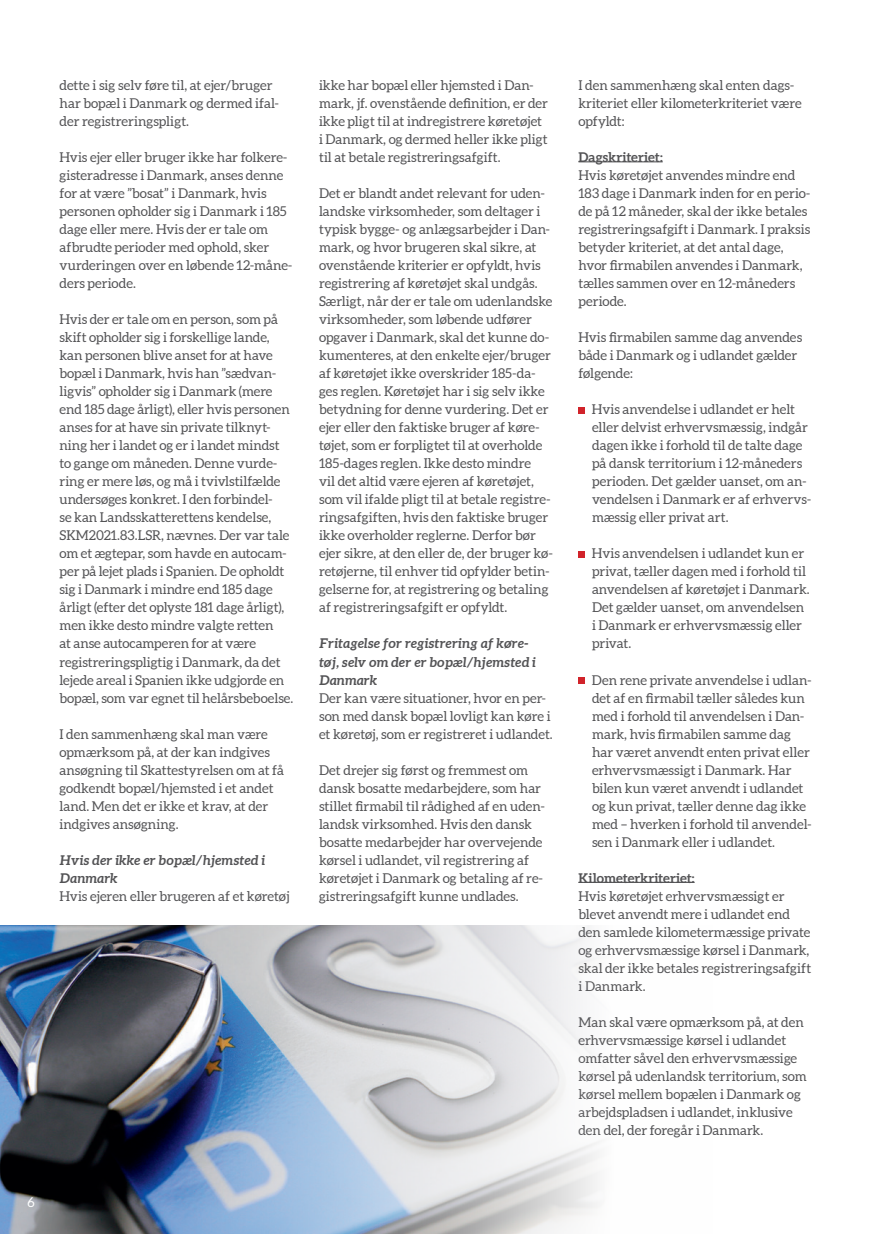
<style>
.page{position:relative;width:872px;height:1234px;background:#fff}
.page>*{position:absolute;margin:0;border:0;box-sizing:border-box;transform-origin:0 0}
.Brødtekst_9_12{font:13.5px/18px "Aleo";color:#535355}
.Brødtekst_9_12-2{font:italic 700 13.5px/18px "Aleo";letter-spacing:.005em;color:#535355}
.Punktopstilling_brød{font:13.5px "Aleo";color:#fff}
.s1{font-weight:400;font-style:normal}
.s2{font-weight:700;font-style:italic}
.s3{font-weight:700}
</style>
<div class="page">
<hr style="left:578px;top:161px;width:84px;height:1px;background:#535355">
<hr style="left:578px;top:881px;width:116px;height:1px;background:#535355">
<svg style="left:578px;top:407px;width:6px;height:6px"></svg>
<svg style="left:578px;top:551px;width:6px;height:6px"></svg>
<svg style="left:578px;top:677px;width:6px;height:6px"></svg>
<img style="left:0;top:925px;width:599px;height:308px">
<p class="Brødtekst_9_12" style="left:60px;top:77px;width:221px">dette i sig selv føre til, at ejer/bruger har bopæl i Danmark og dermed ifal&shy;der registreringspligt.</p>
<p class="Brødtekst_9_12" style="left:60px;top:149px;width:234px">Hvis ejer eller bruger ikke har folkere&shy;gisteradresse i Danmark, anses denne for at være ”bosat” i Danmark, hvis personen opholder sig i Danmark i 185 dage eller mere. Hvis der er tale om afbrudte perioder med ophold, sker vurderingen over en løbende 12-måne&shy;ders periode.</p>
<p class="Brødtekst_9_12" style="left:60px;top:311px;width:235px">Hvis der er tale om en person, som på skift opholder sig i forskellige lande, kan personen blive anset for at have bopæl i Danmark, hvis han ”sædvan&shy;ligvis” opholder sig i Danmark (mere end 185 dage årligt), eller hvis personen anses for at have sin private tilknyt&shy;ning her i landet og er i landet mindst to gange om måneden. Denne vurde&shy;ring er mere løs, og må i tvivlstilfælde undersøges konkret. I den forbindel-<br>se kan Landsskatterettens kendelse, SKM2021.83.LSR, nævnes. Der var tale om et ægtepar, som havde en autocam&shy;per på lejet plads i Spanien. De opholdt sig i Danmark i mindre end 185 dage årligt (efter det oplyste 181 dage årligt), men ikke desto mindre valgte retten<br>at anse autocamperen for at være registreringspligtig i Danmark, da det lejede areal i Spanien ikke udgjorde en bopæl, som var egnet til helårsbeboelse.</p>
<p class="Brødtekst_9_12" style="left:60px;top:725px;width:226px">I den sammenhæng skal man være opmærksom på, at der kan indgives ansøgning til Skattestyrelsen om at få godkendt bopæl/hjemsted i et andet land. Men det er ikke et krav, at der indgives ansøgning.</p>
<p class="Brødtekst_9_12-2" style="left:60px;top:851px;width:231px">Hvis der ikke er bopæl/hjemsted i<br>Danmark<br><span class="s1">Hvis ejeren eller brugeren af et køretøj</span></p>
<p class="Punktopstilling_brød" style="left:28px;top:1193px;width:9px">6</p>
<p class="Brødtekst_9_12" style="left:319px;top:77px;width:230px">ikke har bopæl eller hjemsted i Dan&shy;mark, jf. ovenstående definition, er der ikke pligt til at indregistrere køretøjet i Danmark, og dermed heller ikke pligt til at betale registreringsafgift.</p>
<p class="Brødtekst_9_12" style="left:319px;top:185px;width:235px">Det er blandt andet relevant for uden&shy;landske virksomheder, som deltager i typisk bygge- og anlægsarbejder i Dan&shy;mark, og hvor brugeren skal sikre, at ovenstående kriterier er opfyldt, hvis registrering af køretøjet skal undgås.<br>Særligt, når der er tale om udenlandske virksomheder, som løbende udfører opgaver i Danmark, skal det kunne do&shy;kumenteres, at den enkelte ejer/bruger af køretøjet ikke overskrider 185-da&shy;ges reglen. Køretøjet har i sig selv ikke betydning for denne vurdering. Det er ejer eller den faktiske bruger af køre&shy;tøjet, som er forpligtet til at overholde 185-dages reglen. Ikke desto mindre<br>vil det altid være ejeren af køretøjet, som vil ifalde pligt til at betale registre&shy;ringsafgiften, hvis den faktiske bruger ikke overholder reglerne. Derfor bør ejer sikre, at den eller de, der bruger kø&shy;retøjerne, til enhver tid opfylder betin&shy;gelserne for, at registrering og betaling af registreringsafgift er opfyldt.</p>
<p class="Brødtekst_9_12" style="left:319px;top:635px;width:235px"><span class="s2">Fritagelse for registrering af køre-<br>tøj, selv om der er bopæl/hjemsted i Danmark<br></span>Der kan være situationer, hvor en per&shy;son med dansk bopæl lovligt kan køre i et køretøj, som er registreret i udlandet.</p>
<p class="Brødtekst_9_12" style="left:319px;top:761px;width:227px">Det drejer sig først og fremmest om dansk bosatte medarbejdere, som har stillet firmabil til rådighed af en uden&shy;landsk virksomhed. Hvis den dansk bosatte medarbejder har overvejende kørsel i udlandet, vil registrering af køretøjet i Danmark og betaling af re&shy;gistreringsafgift kunne undlades.</p>
<p class="Brødtekst_9_12" style="left:578px;top:77px;width:225px">I den sammenhæng skal enten dags&shy;kriteriet eller kilometerkriteriet være opfyldt:</p>
<p class="Brødtekst_9_12" style="left:578px;top:149px;width:233px"><span class="s3">Dagskriteriet:<br></span>Hvis køretøjet anvendes mindre end<br>183 dage i Danmark inden for en perio&shy;de på 12 måneder, skal der ikke betales registreringsafgift i Danmark. I praksis betyder kriteriet, at det antal dage, hvor firmabilen anvendes i Danmark, tælles sammen over en 12-måneders periode.</p>
<p class="Brødtekst_9_12" style="left:578px;top:329px;width:225px">Hvis firmabilen samme dag anvendes både i Danmark og i udlandet gælder følgende:</p>
<p class="Brødtekst_9_12" style="left:592px;top:401px;width:221px">Hvis anvendelse i udlandet er helt eller delvist erhvervsmæssig, indgår dagen ikke i forhold til de talte dage på dansk territorium i 12-måneders perioden. Det gælder uanset, om an&shy;vendelsen i Danmark er af erhvervs&shy;mæssig eller privat art.</p>
<p class="Brødtekst_9_12" style="left:592px;top:545px;width:219px">Hvis anvendelsen i udlandet kun er privat, tæller dagen med i forhold til anvendelsen af køretøjet i Danmark.<br>Det gælder uanset, om anvendelsen i Danmark er erhvervsmæssig eller privat.</p>
<p class="Brødtekst_9_12" style="left:592px;top:671px;width:221px">Den rene private anvendelse i udlan&shy;det af en firmabil tæller således kun med i forhold til anvendelsen i Dan&shy;mark, hvis firmabilen samme dag har været anvendt enten privat eller erhvervsmæssigt i Danmark. Har bilen kun været anvendt i udlandet og kun privat, tæller denne dag ikke med – hverken i forhold til anvendel&shy;sen i Danmark eller i udlandet.</p>
<p class="Brødtekst_9_12" style="left:578px;top:869px;width:234px"><span class="s3">Kilometerkriteriet:<br></span>Hvis køretøjet erhvervsmæssigt er blevet anvendt mere i udlandet end den samlede kilometermæssige private og erhvervsmæssige kørsel i Danmark, skal der ikke betales registreringsafgift i Danmark.</p>
<p class="Brødtekst_9_12" style="left:578px;top:1013px;width:230px">Man skal være opmærksom på, at den erhvervsmæssige kørsel i udlandet omfatter såvel den erhvervsmæssige kørsel på udenlandsk territorium, som kørsel mellem bopælen i Danmark og arbejdspladsen i udlandet, inklusive den del, der foregår i Danmark.</p>
</div>
